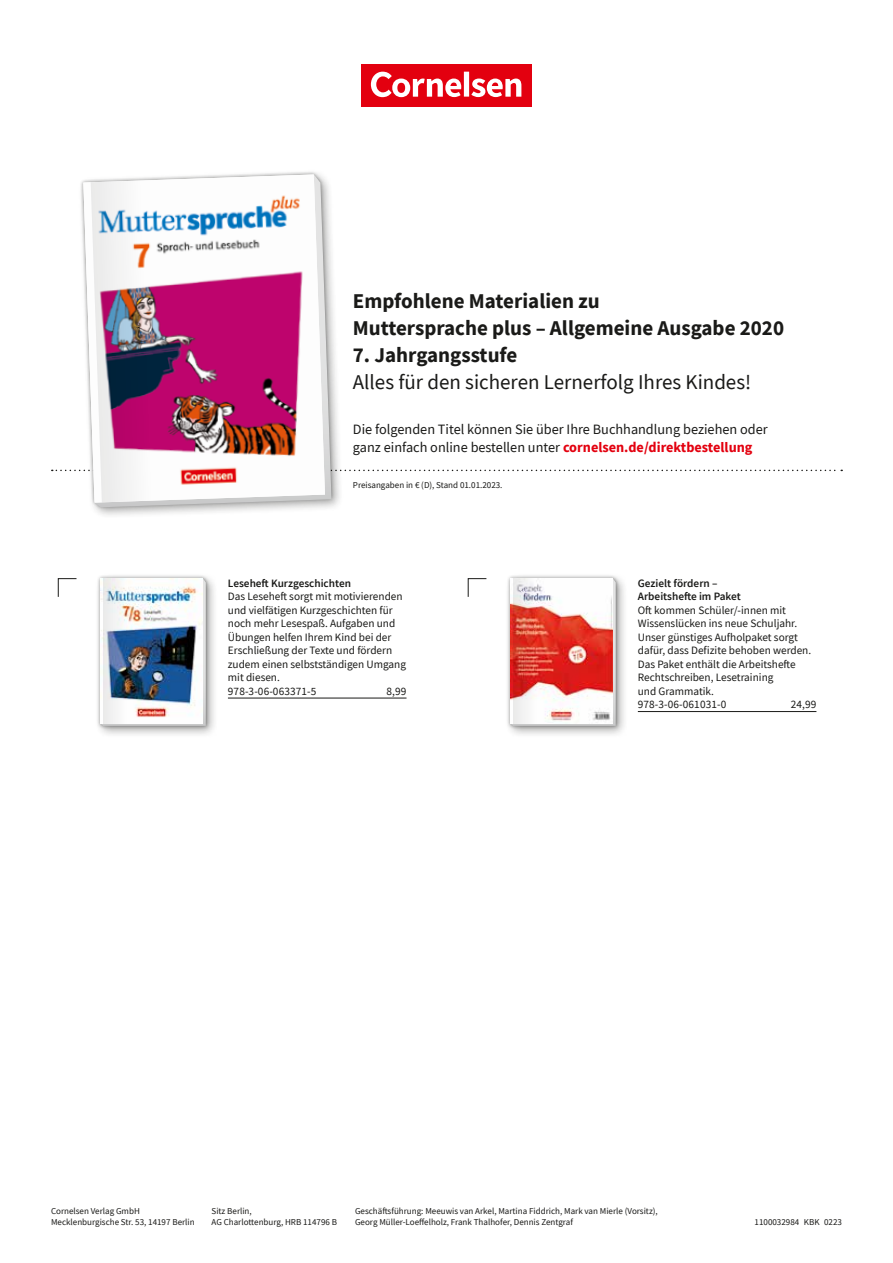
<style>
.page{position:relative;width:893px;height:1263px;background:#fff}
.page>*{position:absolute;margin:0;border:0;box-sizing:border-box;transform-origin:0 0}
.t1{font:700 21px/27px "CV Source Sans";color:#1a1a18}
.t2{font:21px "CV Source Sans";color:#1a1a18}
.t3{font:14.25px/18px "CV Source Sans";color:#1a1a18}
.t4{font:11.25px/13.5px "CV Source Sans";color:#1a1a18}
.t5{font:600 11.25px/13.5px "CV Source Sans";color:#1a1a18}
.t6{font:9px/10.5px "CV Source Sans";color:#1a1a18}
.s1{font-weight:700;color:#e3000f}
</style>
<div class="page">
<div style="left:77px;top:168px;width:267px;height:351px;background:#1a1a18;opacity:.4"></div>
<svg style="left:80px;top:171px;width:255px;height:340px"></svg>
<img style="left:83px;top:174px;width:242px;height:329px">
<svg style="left:52px;top:180px;width:790px;height:322px"></svg>
<svg style="left:58px;top:578px;width:19px;height:19px"></svg>
<hr style="left:228px;top:698px;width:178px;height:1px;background:#1a1a18">
<div style="left:94px;top:573px;width:124px;height:165px;background:#1a1a18;opacity:.4"></div>
<div style="left:97px;top:575px;width:113px;height:154px;background:#1a1a18;opacity:.4"></div>
<svg style="left:100px;top:579px;width:106px;height:147px"></svg>
<img style="left:100px;top:578px;width:103px;height:146px">
<img style="left:104px;top:579px;width:23px;height:145px">
<svg style="left:468px;top:578px;width:19px;height:19px"></svg>
<hr style="left:638px;top:711px;width:178px;height:1px;background:#1a1a18">
<div style="left:504px;top:573px;width:124px;height:165px;background:#1a1a18;opacity:.4"></div>
<div style="left:507px;top:575px;width:112px;height:154px;background:#1a1a18;opacity:.4"></div>
<svg style="left:510px;top:579px;width:106px;height:147px"></svg>
<img style="left:510px;top:578px;width:103px;height:146px">
<img style="left:514px;top:579px;width:23px;height:145px">
<div style="left:361px;top:64px;width:170px;height:42px;background:#e3000f"></div>
<svg style="left:371px;top:72px;width:150px;height:25px"></svg>
<h1 class="t1" style="left:353px;top:288px;width:433px">Empfohlene Materialien zu<br>Muttersprache plus – Allgemeine Ausgabe 2020</h1>
<h1 class="t1" style="left:353px;top:342px;width:166px">7. Jahrgangsstufe</h1>
<h1 class="t2" style="left:353px;top:369px;width:400px">Alles für den sicheren Lernerfolg Ihres Kindes!</h1>
<p class="t3" style="left:353px;top:421px;width:416px">Die folgenden Titel können Sie über Ihre Buchhandlung beziehen oder ganz einfach online bestellen unter <span class="s1">cornelsen.de/direktbestellung</span></p>
<p class="t6" style="left:353px;top:480px;width:151px">Preisangaben in € (D), Stand 01.01.2023.</p>
<p class="t5" style="left:228px;top:576px;width:125px">Leseheft Kurzgeschichten</p>
<p class="t4" style="left:228px;top:590px;width:180px">Das Leseheft sorgt mit motivierenden und vielfätigen Kurzgeschichten für noch mehr Lesespaß. Aufgaben und<br>Übungen helfen Ihrem Kind bei der<br>Erschließung der Texte und fördern zudem einen selbstständigen Umgang mit diesen.<br>978-3-06-063371-5</p>
<p class="t4" style="left:387px;top:684px;width:21px">8,99</p>
<p class="t5" style="left:638px;top:576px;width:105px">Gezielt fördern –<br>Arbeitshefte im Paket</p>
<p class="t4" style="left:638px;top:603px;width:175px">Oft kommen Schüler/-innen mit<br>Wissenslücken ins neue Schuljahr.<br>Unser günstiges Aufholpaket sorgt dafür, dass Defizite behoben werden.<br>Das Paket enthält die Arbeitshefte<br>Rechtschreiben, Lesetraining<br>und Grammatik.<br>978-3-06-061031-0</p>
<p class="t4" style="left:791px;top:698px;width:27px">24,99</p>
<p class="t6" style="left:355px;top:1206px;width:304px">Geschäftsführung: Meeuwis van Arkel, Martina Fiddrich, Mark van Mierle (Vorsitz),<br>Georg Müller-Loeffelholz, Frank Thalhofer, Dennis Zentgraf</p>
<p class="t6" style="left:51px;top:1206px;width:145px">Cornelsen Verlag GmbH<br>Mecklenburgische Str. 53, 14197 Berlin</p>
<p class="t6" style="left:755px;top:1216px;width:89px">1100032984 KBK 0223</p>
<p class="t6" style="left:212px;top:1206px;width:127px">Sitz Berlin,<br>AG Charlottenburg, HRB 114796 B</p>
</div>
